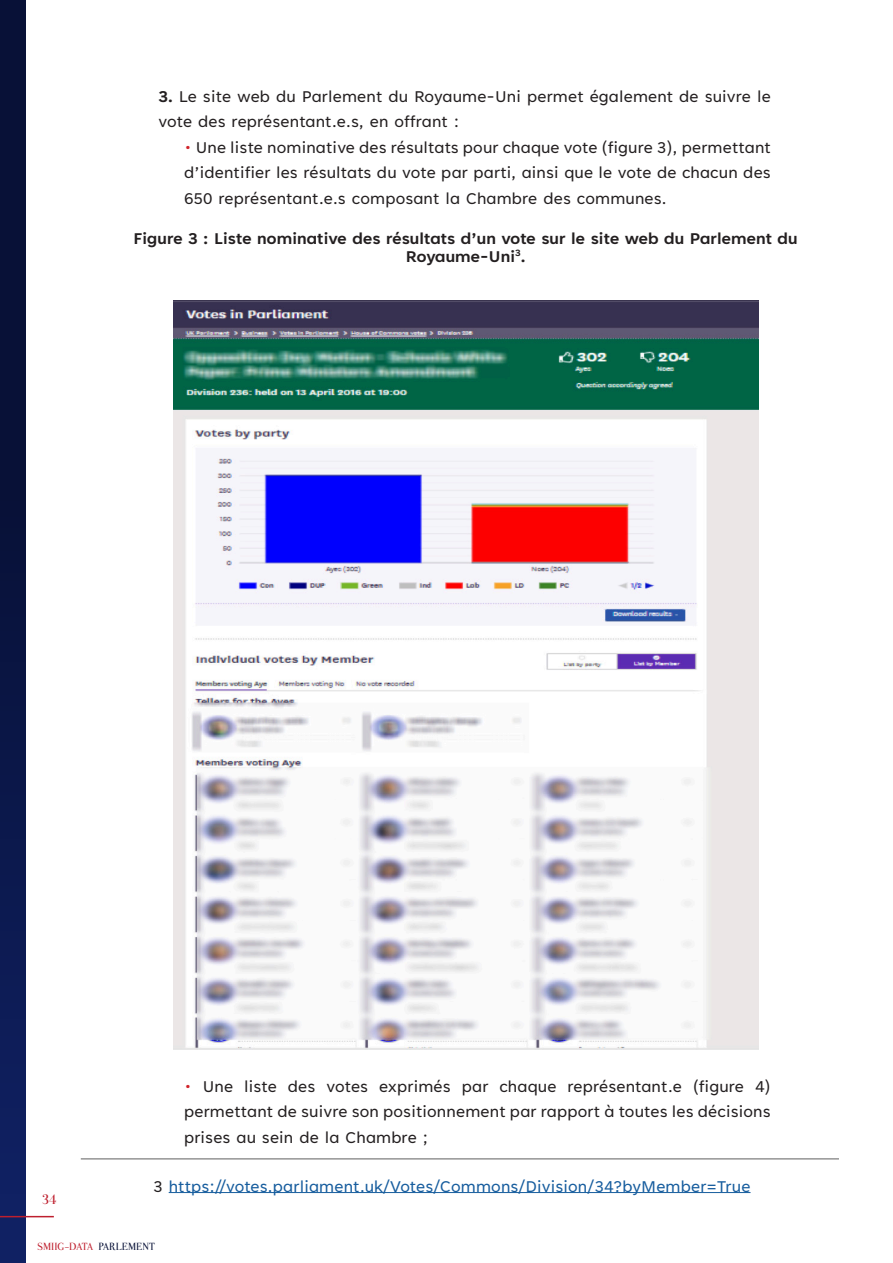
<style>
.page{position:relative;width:893px;height:1263px;background:#fff}
.page>*{position:absolute;margin:0;border:0;box-sizing:border-box;transform-origin:0 0}
.t1{font:18px/25.5px "Tenorite";letter-spacing:.01em;color:#231f20;text-align:justify}
.t2{font:700 18px/18px "Tenorite";letter-spacing:.01em;color:#231f20;text-align:center}
.t3{font:18px "Tenorite";letter-spacing:.01em;color:#175d9e}
.t4{font:12px "Valentina";color:#be1f2e}
.t5{font:9px "Valentina";color:#be1f2e}
.s1{font-weight:700}
.s2{color:#d1232a}
.s3{color:#231f20}
.s4{color:#081137}
</style>
<div class="page">
<div style="left:0;top:0;width:26px;height:1263px;background:linear-gradient(to bottom,#060d2c,#0f1f5f)"></div>
<hr style="left:0;top:1216px;width:54px;height:1px;background:#be1f2e">
<img style="left:173px;top:301px;width:585px;height:749px">
<hr style="left:81px;top:1158px;width:758px;height:1px;background:#000001">
<hr style="left:169px;top:1192px;width:581px;height:1px;background:#175d9e">
<p class="t1" style="left:158px;top:85px;width:614px"><span class="s1">3.</span> Le site web du Parlement du Royaume-Uni permet également de suivre le vote des représentant.e.s, en offrant :</p>
<p class="t1" style="left:184px;top:136px;width:588px"><span class="s2">•</span> Une liste nominative des résultats pour chaque vote (figure 3), permettant d’identifier les résultats du vote par parti, ainsi que le vote de chacun des 650 représentant.e.s composant la Chambre des communes.</p>
<p class="t2" style="left:134px;top:231px;width:666px">Figure 3 : Liste nominative des résultats d’un vote sur le site web du Parlement du<br>Royaume-Uni<sup>3</sup>.</p>
<p class="t1" style="left:184px;top:1074px;width:588px"><span class="s2">•</span> Une liste des votes exprimés par chaque représentant.e (figure 4) permettant de suivre son positionnement par rapport à toutes les décisions prises au sein de la Chambre ;</p>
<p class="t3" style="left:153px;top:1177px;width:599px"><span class="s3">3</span> https://votes.parliament.uk/Votes/Commons/Division/34?byMember=True</p>
<p class="t4" style="left:42px;top:1191px;width:16px">34</p>
<p class="t5" style="left:38px;top:1241px;width:119px">SMIIG-DATA <span class="s4">PARLEMENT</span></p>
</div>
